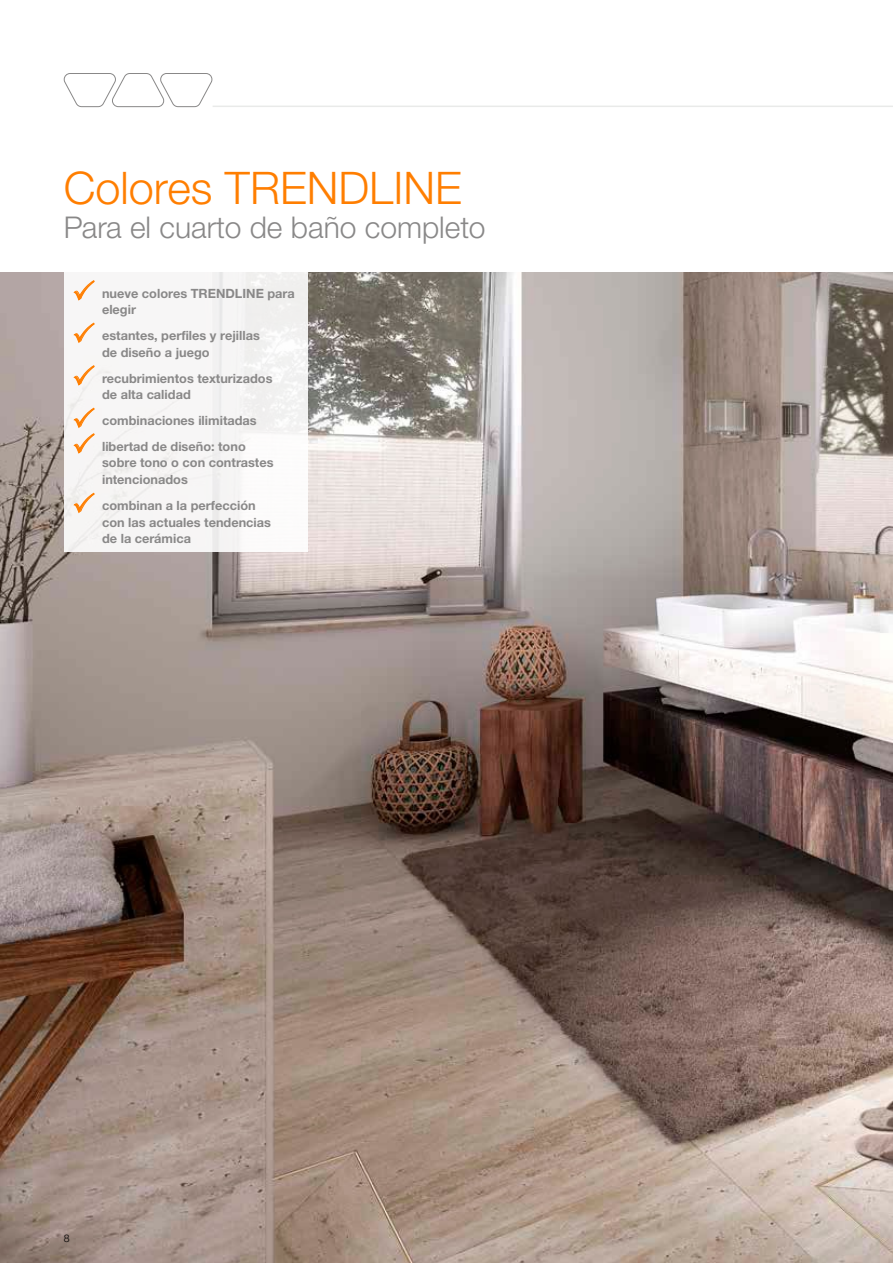
<style>
.page{position:relative;width:893px;height:1263px;background:#fff}
.page>*{position:absolute;margin:0;border:0;box-sizing:border-box;transform-origin:0 0}
.t1{font:300 45px "Helvetica Neue LTW1 G";color:#ff7e00}
.t2{font:300 30px "Helvetica Neue LTW1 G";color:#898888}
.t3{font:700 12.75px/16.5px "Helvetica Neue LTW1 G";color:#898888}
.t4{font:300 10.5px "Helvetica Neue LTW1 G";color:#000}
.s1{color:#ff7e00}
</style>
<div class="page">
<svg style="left:64px;top:73px;width:148px;height:34px"></svg>
<hr style="left:213px;top:106px;width:680px;height:1px;background:#e9eae9">
<img style="left:0;top:272px;width:893px;height:991px">
<div style="left:64px;top:272px;width:244px;height:280px;background:#f7f6f5"></div>
<h1 class="t1" style="left:64px;top:161px;width:399px">Colores TRENDLINE</h1>
<h2 class="t2" style="left:64px;top:209px;width:423px">Para el cuarto de baño completo</h2>
<p class="t3" style="left:102px;top:285px;width:194px;text-indent:-30px"><span class="s1">✓</span> nueve colores TRENDLINE para elegir</p>
<p class="t3" style="left:102px;top:327px;width:159px;text-indent:-30px"><span class="s1">✓</span> estantes, perfiles y rejillas de diseño a juego</p>
<p class="t3" style="left:102px;top:370px;width:172px;text-indent:-30px"><span class="s1">✓</span> recubrimientos texturizados de alta calidad</p>
<p class="t3" style="left:72px;top:412px;width:186px"><span class="s1">✓</span> combinaciones ilimitadas</p>
<p class="t3" style="left:102px;top:438px;width:173px;text-indent:-30px"><span class="s1">✓</span> libertad de diseño: tono sobre tono o con contrastes intencionados</p>
<p class="t3" style="left:102px;top:497px;width:170px;text-indent:-30px"><span class="s1">✓</span> combinan a la perfección con las actuales tendencias de la cerámica</p>
<p class="t4" style="left:64px;top:1231px;width:7px">8</p>
</div>
